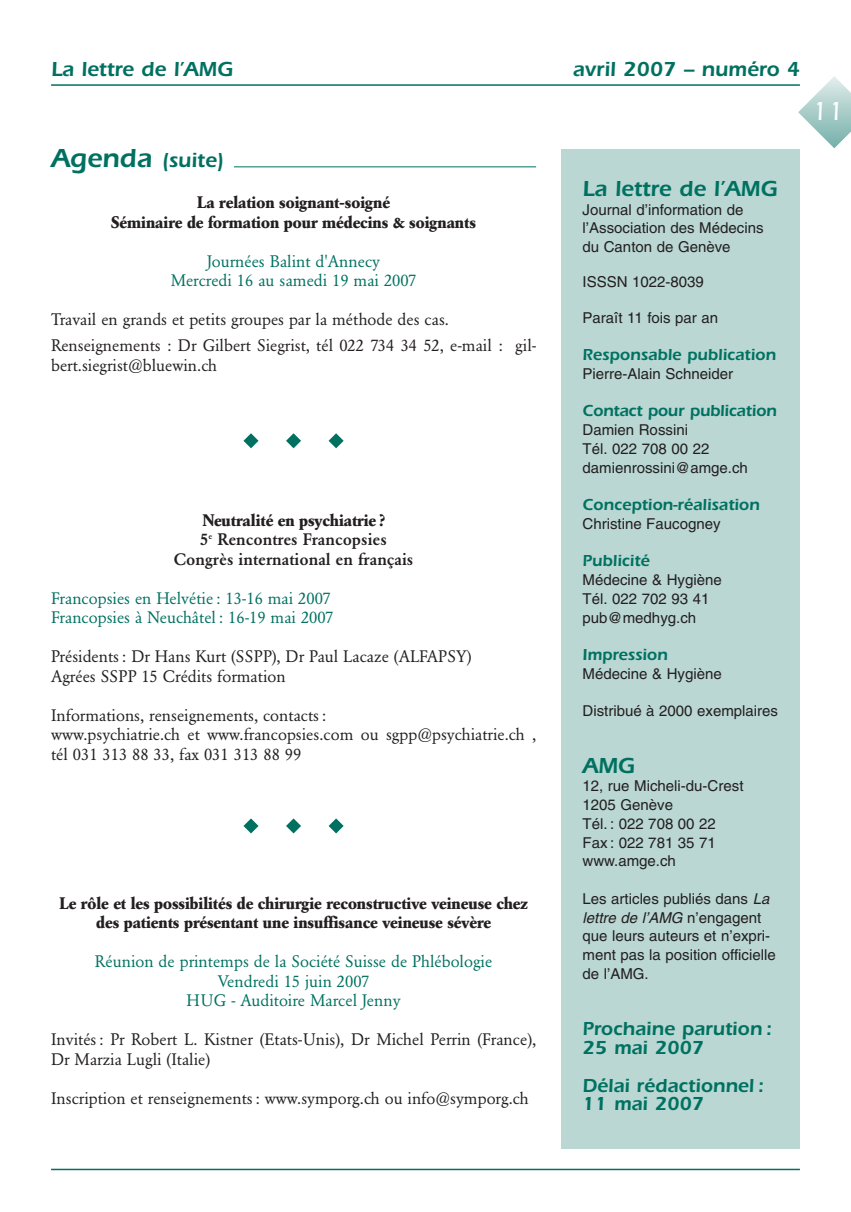
<style>
.page{position:relative;width:851px;height:1212px;background:#fff}
.page>*{position:absolute;margin:0;border:0;box-sizing:border-box;transform-origin:0 0}
.t1{font:500 27px "Itc Eras";color:#fff}
.t2{font:600 22.5px "Itc Eras";color:#007161}
.t3{font:600 21px "Itc Eras";color:#007161}
.t4{font:600 19.5px/18.8px "Itc Eras";color:#007161}
.t5{font:16.5px/19.5px "Garamond BE";color:#231f20}
.t6{font:16.5px/19.5px "Garamond BE";color:#007161;text-align:center}
.t7{font:700 16.5px/19.5px "Garamond BE";color:#231f20;text-align:center}
.t8{font:600 16.5px "Itc Eras";color:#007161}
.t9{font:500 16.5px/19.5px "Garamond BE";color:#231f20;text-align:center}
.t10{font:15px/18.8px "Helvetica";color:#231f20}
.s1{font-size:27px}
.s2{font-weight:700}
.s3{font-style:italic}
</style>
<div class="page">
<hr style="left:51px;top:84px;width:748px;height:2px;background:#007161">
<hr style="left:51px;top:1169px;width:748px;height:1px;background:#007161">
<svg style="left:798px;top:76px;width:52px;height:72px"></svg>
<div style="left:561px;top:149px;width:238px;height:999px;background:#bad7d3"></div>
<svg style="left:243px;top:433px;width:15px;height:15px"></svg>
<svg style="left:286px;top:433px;width:15px;height:15px"></svg>
<svg style="left:328px;top:433px;width:15px;height:15px"></svg>
<svg style="left:243px;top:818px;width:15px;height:15px"></svg>
<svg style="left:286px;top:818px;width:15px;height:15px"></svg>
<svg style="left:328px;top:818px;width:15px;height:15px"></svg>
<hr style="left:234px;top:167px;width:302px;height:1px;background:#007161">
<p class="t3" style="left:51px;top:62px;width:183px">La lettre de l’AMG</p>
<p class="t3" style="left:573px;top:62px;width:228px">avril 2007 – numéro 4</p>
<p class="t3" style="left:51px;top:153px;width:175px"><span class="s1">Agenda</span> (suite)</p>
<p class="t7" style="left:111px;top:194px;width:366px">La relation soignant-soigné<br>Séminaire de formation pour médecins &amp; soignants</p>
<p class="t6" style="left:171px;top:253px;width:247px">Journées Balint d'Annecy<br>Mercredi 16 au samedi 19 mai 2007</p>
<p class="t5" style="left:51px;top:308px;width:486px;line-height:26px">Travail en grands et petits groupes par la méthode des cas.<br>Renseignements : Dr Gilbert Siegrist, tél 022 734 34 52, e-mail : gil-</p>
<p class="t5" style="left:51px;top:357px;width:168px">bert.siegrist@bluewin.ch</p>
<p class="t9" style="left:174px;top:512px;width:241px"><span class="s2">Neutralité en psychiatrie ?<br></span>5<sup>e</sup> Rencontres Francopsies<br>Congrès international en français</p>
<p class="t6" style="left:51px;top:590px;width:284px;text-align:left">Francopsies en Helvétie : 13-16 mai 2007<br>Francopsies à Neuchâtel : 16-19 mai 2007</p>
<p class="t5" style="left:51px;top:648px;width:422px">Présidents : Dr Hans Kurt (SSPP), Dr Paul Lacaze (ALFAPSY)<br>Agrées SSPP 15 Crédits formation</p>
<p class="t5" style="left:51px;top:707px;width:486px">Informations, renseignements, contacts :<br>www.psychiatrie.ch et www.francopsies.com ou sgpp@psychiatrie.ch , tél 031 313 88 33, fax 031 313 88 99</p>
<p class="t7" style="left:60px;top:895px;width:469px">Le rôle et les possibilités de chirurgie reconstructive veineuse chez des patients présentant une insuffisance veineuse sévère</p>
<p class="t6" style="left:95px;top:953px;width:399px">Réunion de printemps de la Société Suisse de Phlébologie<br>Vendredi 15 juin 2007<br>HUG - Auditoire Marcel Jenny</p>
<p class="t5" style="left:51px;top:1031px;width:486px">Invités : Pr Robert L. Kistner (Etats-Unis), Dr Michel Perrin (France),<br>Dr Marzia Lugli (Italie)</p>
<p class="t5" style="left:51px;top:1090px;width:479px">Inscription et renseignements : www.symporg.ch ou info@symporg.ch</p>
<h2 class="t2" style="left:582px;top:181px;width:196px">La lettre de l’AMG</h2>
<p class="t10" style="left:582px;top:201px;width:182px">Journal d’information de l’Association des Médecins du Canton de Genève</p>
<p class="t10" style="left:582px;top:274px;width:123px">ISSSN 1022-8039</p>
<p class="t10" style="left:582px;top:309px;width:137px">Paraît 11 fois par an</p>
<p class="t8" style="left:582px;top:349px;width:195px">Responsable publication</p>
<p class="t10" style="left:582px;top:366px;width:152px">Pierre-Alain Schneider</p>
<p class="t8" style="left:582px;top:405px;width:195px">Contact pour publication</p>
<p class="t10" style="left:582px;top:422px;width:167px">Damien Rossini<br>Tél. 022 708 00 22 damienrossini@amge.ch</p>
<p class="t8" style="left:582px;top:499px;width:179px">Conception-réalisation</p>
<p class="t10" style="left:582px;top:516px;width:139px">Christine Faucogney</p>
<p class="t8" style="left:582px;top:555px;width:69px">Publicité</p>
<p class="t10" style="left:582px;top:572px;width:141px">Médecine &amp; Hygiène<br>Tél. 022 702 93 41 pub@medhyg.ch</p>
<p class="t8" style="left:582px;top:649px;width:87px">Impression</p>
<p class="t10" style="left:582px;top:666px;width:141px">Médecine &amp; Hygiène</p>
<p class="t10" style="left:582px;top:703px;width:197px">Distribué à 2000 exemplaires</p>
<h2 class="t2" style="left:582px;top:758px;width:54px">AMG</h2>
<p class="t10" style="left:582px;top:778px;width:162px">12, rue Micheli-du-Crest<br>1205 Genève<br>Tél. : 022 708 00 22<br>Fax : 022 781 35 71 www.amge.ch</p>
<p class="t10" style="left:582px;top:891px;width:195px">Les articles publiés dans <span class="s3">La lettre de l’AMG</span> n’engagent que leurs auteurs et n’expri&shy;ment pas la position officielle de l’AMG.</p>
<p class="t4" style="left:582px;top:1021px;width:191px">Prochaine parution :<br>25 mai 2007</p>
<p class="t4" style="left:582px;top:1078px;width:183px">Délai rédactionnel :<br>11 mai 2007</p>
<h1 class="t1" style="left:812px;top:102px;width:33px">11</h1>
</div>
